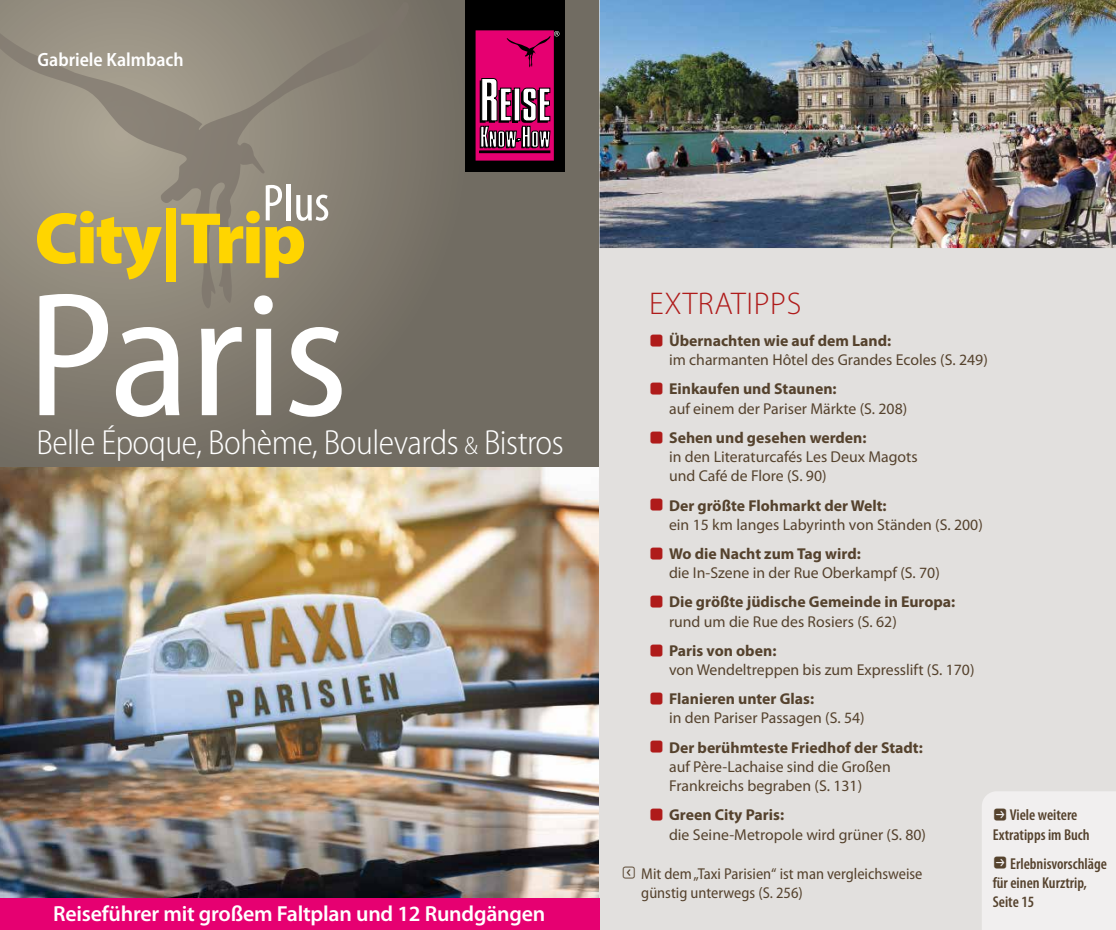
<style>
.page{position:relative;width:1116px;height:930px;background:#fff}
.page>*{position:absolute;margin:0;border:0;box-sizing:border-box;transform-origin:0 0}
.t1{font:semi-condensed 178.5px "Myriad Pro";color:#fff}
.t2{font:900 73.5px "Myriad Pro";letter-spacing:-.03em;color:#ffd500}
.t3{font:condensed 52.5px "Myriad Pro";color:#fff}
.t4{font:300 semi-condensed 35px "Myriad Pro";letter-spacing:-.015em;color:#fff}
.t5{font:300 31.5px "Myriad Pro";letter-spacing:.02em;color:#af1b1a}
.t6{font:600 21.88px "Myriad Pro";letter-spacing:-.01em;color:#fff}
.t7{font:600 semi-condensed 19.25px "Myriad Pro";color:#fff}
.t8{font:15.75px/19.2px "Myriad Pro";color:#55422d}
.t9{font:600 condensed 15.75px/19.2px "Myriad Pro";color:#55422d}
.t10{font:semi-condensed 15.75px/19.2px "Myriad Pro";color:#55422d}
.t11{font:700 15.75px/19.2px "Myriad Pro";color:#55422d}
.s1{font-size:25.38px}
.s2{font-weight:700}
.s3{font-weight:400}
</style>
<div class="page">
<img style="left:0;top:466px;width:599px;height:432px">
<div style="left:0;top:0;width:599px;height:466px;background:linear-gradient(to right,#827c70,#6d695f)"></div>
<div style="left:0;top:0;width:449px;height:321px;background:linear-gradient(to right,#938c7e,#777166)"></div>
<svg style="left:0;top:2px;width:409px;height:308px;background:#90897c"></svg>
<div style="left:599px;top:0;width:516px;height:930px;background:#e2e0de"></div>
<img style="left:599px;top:0;width:516px;height:248px">
<div style="left:982px;top:791px;width:133px;height:139px;background:#f1efef"></div>
<div style="left:465px;top:0;width:99px;height:171px;background:#000"></div>
<div style="left:476px;top:31px;width:77px;height:129px;background:#e60071"></div>
<div style="left:475px;top:30px;width:79px;height:131px;border:2px solid #e60071"></div>
<div style="left:479px;top:150px;width:71px;height:3px;border:1px solid #000"></div>
<svg style="left:506px;top:31px;width:53px;height:37px"></svg>
<svg style="left:479px;top:78px;width:72px;height:70px"></svg>
<div style="left:0;top:898px;width:599px;height:32px;background:#e60071"></div>
<p class="t7" style="left:37px;top:49px;width:148px">Gabriele Kalmbach</p>
<h3 class="t3" style="left:262px;top:171px;width:69px">Plus</h3>
<h2 class="t2" style="left:34px;top:197px;width:273px">City|Trip</h2>
<h1 class="t1" style="left:27px;top:259px;width:323px">Paris</h1>
<h3 class="t4" style="left:36px;top:423px;width:528px">Belle Époque, Bohème, Boulevards <span class="s1">&amp;</span> Bistros</h3>
<h3 class="t6" style="left:53px;top:899px;width:494px">Reiseführer mit großem Faltplan und 12 Rundgängen</h3>
<h3 class="t5" style="left:649px;top:287px;width:154px">EXTRATIPPS</h3>
<p class="t8" style="left:669px;top:331px;width:320px;text-indent:-20px"><sub>Z</sub> <span class="s2">Übernachten wie auf dem Land:<br></span>im charmanten Hôtel des Grandes Ecoles (S. 249)</p>
<p class="t8" style="left:669px;top:379px;width:240px;text-indent:-20px"><sub>Z</sub> <span class="s2">Einkaufen und Staunen:<br></span>auf einem der Pariser Märkte (S. 208)</p>
<p class="t8" style="left:669px;top:428px;width:250px;text-indent:-20px"><sub>Z</sub> <span class="s2">Sehen und gesehen werden:<br></span>in den Literaturcafés Les Deux Magots und Café de Flore (S. 90)</p>
<p class="t8" style="left:669px;top:495px;width:315px;text-indent:-20px"><sub>Z</sub> <span class="s2">Der größte Flohmarkt der Welt:<br></span>ein 15 km langes Labyrinth von Ständen (S. 200)</p>
<p class="t8" style="left:669px;top:544px;width:272px;text-indent:-20px"><sub>Z</sub> <span class="s2">Wo die Nacht zum Tag wird:<br></span>die In-Szene in der Rue Oberkampf (S. 70)</p>
<p class="t11" style="left:669px;top:592px;width:288px;text-indent:-20px"><sub>Z</sub> Die größte jüdische Gemeinde in Europa: <span class="s3">rund um die Rue des Rosiers (S. 62)</span></p>
<p class="t8" style="left:669px;top:641px;width:307px;text-indent:-20px"><sub>Z</sub> <span class="s2">Paris von oben:<br></span>von Wendeltreppen bis zum Expresslift (S. 170)</p>
<p class="t8" style="left:669px;top:689px;width:197px;text-indent:-20px"><sub>Z</sub> <span class="s2">Flanieren unter Glas:<br></span>in den Pariser Passagen (S. 54)</p>
<p class="t8" style="left:669px;top:737px;width:255px;text-indent:-20px"><sub>Z</sub> <span class="s2">Der berühmteste Friedhof der Stadt: </span>auf Père-Lachaise sind die Großen<br>Frankreichs begraben (S. 131)</p>
<p class="t8" style="left:669px;top:805px;width:258px;text-indent:-20px"><sub>Z</sub> <span class="s2">Green City Paris:<br></span>die Seine-Metropole wird grüner (S. 80)</p>
<p class="t10" style="left:641px;top:864px;width:283px;text-indent:-20px"><sub>j</sub> Mit dem „Taxi Parisien“ ist man vergleichsweise günstig unterwegs (S. 256)</p>
<p class="t9" style="left:992px;top:806px;width:98px"><sub>P</sub> Viele weitere<br>Extratipps im Buch</p>
<p class="t9" style="left:992px;top:854px;width:116px"><sub>P</sub> Erlebnisvorschläge für einen Kurztrip,<br>Seite 15</p>
</div>
